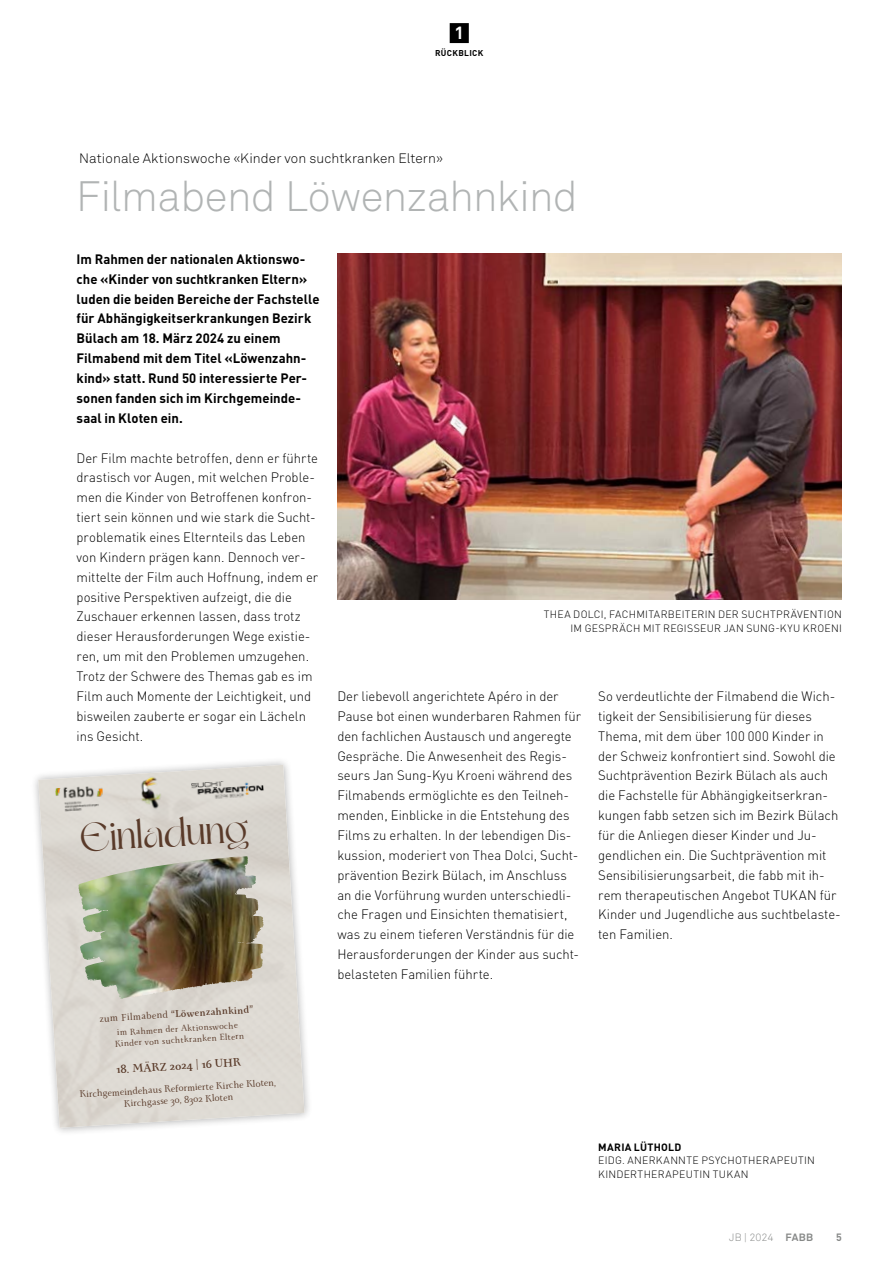
<style>
.page{position:relative;width:893px;height:1263px;background:#fff}
.page>*{position:absolute;margin:0;border:0;box-sizing:border-box;transform-origin:0 0}
.t1{font:300 42px "Akkurat Std";letter-spacing:-.015em;color:#b1b4b4}
.t2{font:40.95px "Dream Avenue";color:#593a29}
.t3{font:700 17.85px "Akkurat Std";color:#fff}
.t4{font:300 13.5px/19.8px "DINOT";color:#000}
.t5{font:700 13.5px/19.8px "DINOT";color:#000}
.t6{font:300 13.5px "Akkurat Std";letter-spacing:.01em;color:#000}
.t7{font:700 12.45px "Monterchi Serif";color:#593a29}
.t8{font:700 10.95px "Monterchi Serif";color:#593a29}
.t9{font:10.65px/11.9px "Monterchi Serif";color:#593a29;text-align:center}
.t10{font:300 10.5px/13.5px "DINOT";letter-spacing:.025em;color:#000}
.t11{font:700 10.5px "DINOT";letter-spacing:.025em;color:#000}
.t12{font:300 10.5px "Akkurat Std";letter-spacing:.01em;color:#878988}
.t13{font:700 10.5px "DINOT";color:#878988}
.t14{font:9.75px/11.1px "Monterchi Serif";color:#593a29;text-align:center}
.t15{font:700 8.4px "DINOT";letter-spacing:.035em;color:#000}
.s1{font-weight:400}
.s2{font-weight:700}
</style>
<div class="page">
<div style="left:450px;top:23px;width:19px;height:20px;background:#000"></div>
<img style="left:337px;top:253px;width:505px;height:346px">
<div style="left:30px;top:757px;width:282px;height:379px;background:#000;opacity:.3"></div>
<img style="left:38px;top:765px;width:266px;height:363px">
<img style="left:78px;top:856px;width:168px;height:53px">
<img style="left:55px;top:785px;width:49px;height:27px">
<img style="left:137px;top:775px;width:27px;height:38px">
<img style="left:191px;top:779px;width:73px;height:21px">
<h3 class="t3" style="left:454px;top:22px;width:12px">1</h3>
<p class="t15" style="left:435px;top:47px;width:50px">RÜCKBLICK</p>
<p class="t6" style="left:79px;top:150px;width:365px">Nationale Aktionswoche «Kinder von suchtkranken Eltern»</p>
<h1 class="t1" style="left:76px;top:172px;width:503px">Filmabend Löwenzahnkind</h1>
<p class="t5" style="left:77px;top:248px;width:245px">Im Rahmen der nationalen Aktionswo&shy;che «Kinder von suchtkranken Eltern» luden die beiden Bereiche der Fachstelle für Abhängigkeitserkrankungen Bezirk Bülach am 18. März 2024 zu einem Filmabend mit dem Titel «Löwenzahn&shy;kind» statt. Rund 50 interessierte Per&shy;sonen fanden sich im Kirchgemeinde&shy;saal in Kloten ein.</p>
<p class="t4" style="left:77px;top:447px;width:243px">Der Film machte betroffen, denn er führte drastisch vor Augen, mit welchen Proble&shy;men die Kinder von Betroffenen konfron&shy;tiert sein können und wie stark die Sucht&shy;problematik eines Elternteils das Leben von Kindern prägen kann. Dennoch ver&shy;mittelte der Film auch Hoffnung, indem er positive Perspektiven aufzeigt, die die Zuschauer erkennen lassen, dass trotz dieser Herausforderungen Wege existie&shy;ren, um mit den Problemen umzugehen.<br>Trotz der Schwere des Themas gab es im Film auch Momente der Leichtigkeit, und bisweilen zauberte er sogar ein Lächeln ins Gesicht.</p>
<h2 class="t2" style="left:78px;top:811px;width:171px;rotate:-4deg">Einladung</h2>
<p class="t8" style="left:99px;top:1010px;width:156px;rotate:-3deg"><span class="s1">zum Filmabend</span> “Löwenzahnkind”</p>
<p class="t14" style="left:114px;top:1027px;width:131px;rotate:-4deg">im Rahmen der Aktionswoche<br>Kinder von suchtkranken Eltern</p>
<p class="t7" style="left:116px;top:1060px;width:126px;rotate:-3deg">18. MÄRZ 2024 | 16 UHR</p>
<p class="t9" style="left:79px;top:1087px;width:198px;rotate:-3deg">Kirchgemeindehaus Reformierte Kirche Kloten,<br>Kirchgasse 30, 8302 Kloten</p>
<p class="t10" style="left:544px;top:607px;width:300px;text-align:right">THEA DOLCI, FACHMITARBEITERIN DER SUCHTPRÄVENTION<br>IM GESPRÄCH MIT REGISSEUR JAN SUNG-KYU KROENI</p>
<p class="t4" style="left:337px;top:686px;width:245px">Der liebevoll angerichtete Apéro in der Pause bot einen wunderbaren Rahmen für den fachlichen Austausch und angeregte Gespräche. Die Anwesenheit des Regis&shy;seurs Jan Sung-Kyu Kroeni während des Filmabends ermöglichte es den Teilneh&shy;menden, Einblicke in die Entstehung des Films zu erhalten. In der lebendigen Dis&shy;kussion, moderiert von Thea Dolci, Sucht&shy;prävention Bezirk Bülach, im Anschluss an die Vorführung wurden unterschiedli&shy;che Fragen und Einsichten thematisiert, was zu einem tieferen Verständnis für die Herausforderungen der Kinder aus sucht&shy;belasteten Familien führte.</p>
<p class="t4" style="left:598px;top:686px;width:244px">So verdeutlichte der Filmabend die Wich&shy;tigkeit der Sensibilisierung für dieses Thema, mit dem über 100 000 Kinder in der Schweiz konfrontiert sind. Sowohl die Suchtprävention Bezirk Bülach als auch die Fachstelle für Abhängigkeitserkran&shy;kungen fabb setzen sich im Bezirk Bülach für die Anliegen dieser Kinder und Ju&shy;gendlichen ein. Die Suchtprävention mit Sensibilisierungsarbeit, die fabb mit ih&shy;rem therapeutischen Angebot TUKAN für Kinder und Jugendliche aus suchtbelaste&shy;ten Familien.</p>
<p class="t11" style="left:598px;top:1140px;width:85px">MARIA LÜTHOLD</p>
<p class="t10" style="left:598px;top:1153px;width:218px">EIDG. ANERKANNTE PSYCHOTHERAPEUTIN<br>KINDERTHERAPEUTIN TUKAN</p>
<p class="t12" style="left:729px;top:1231px;width:85px">JB | 2024 <span class="s2">FABB</span></p>
<p class="t13" style="left:836px;top:1230px;width:7px">5</p>
</div>
